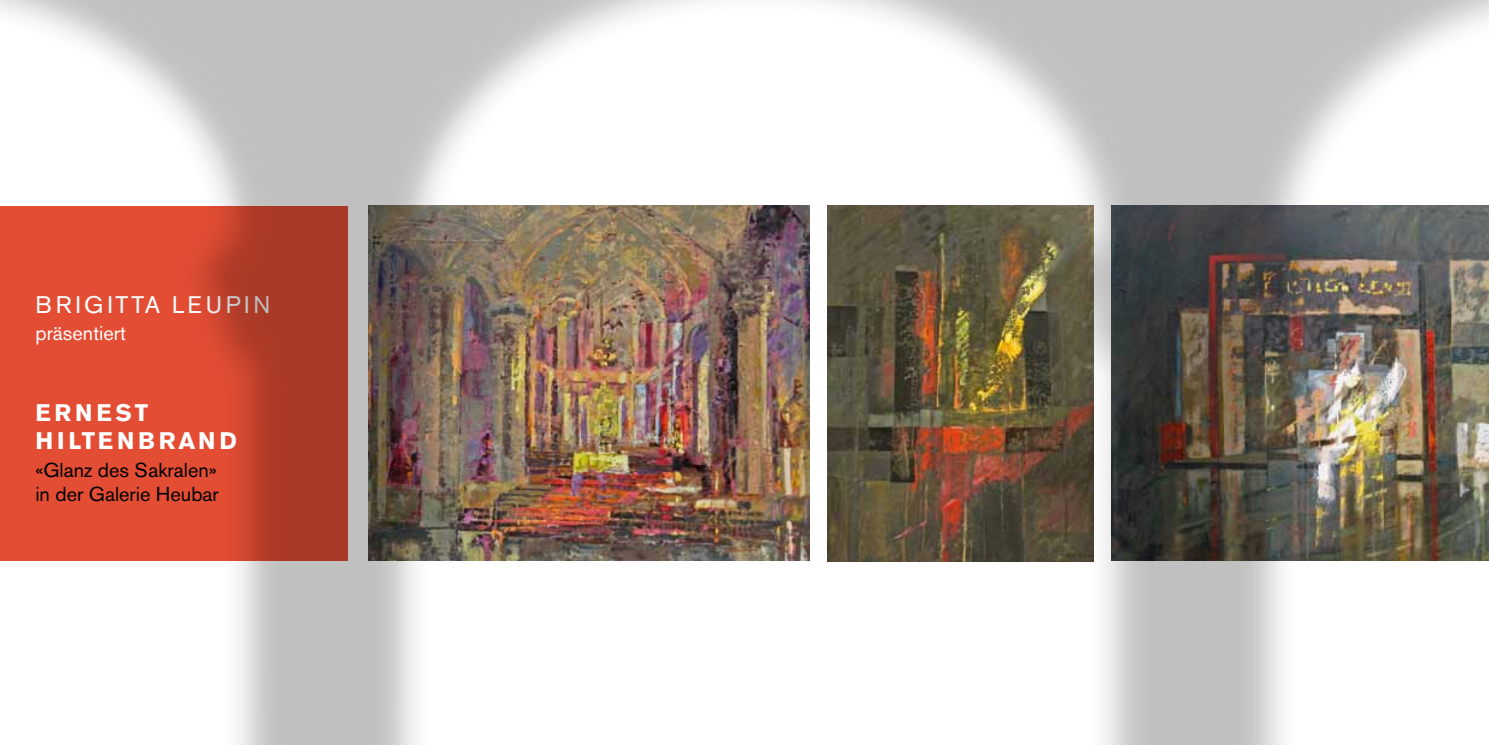
<style>
.page{position:relative;width:1489px;height:745px;background:#fff}
.page>*{position:absolute;margin:0;border:0;box-sizing:border-box;transform-origin:0 0}
.t1{font:700 23.75px/27.5px "Akzidenz Grotesk BE";letter-spacing:.16em;color:#fff}
.t2{font:23.75px "Akzidenz Grotesk BE";letter-spacing:.15em;color:#fff}
.t3{font:20px/24px "Akzidenz Grotesk BE";color:#000}
.t4{font:20px "Akzidenz Grotesk BE";color:#fff}
</style>
<div class="page">
<img style="left:0;top:0;width:1488px;height:744px">
<p class="t2" style="left:35px;top:290px;width:236px">Brigitta Leupin</p>
<p class="t4" style="left:35px;top:321px;width:92px">präsentiert</p>
<p class="t1" style="left:35px;top:399px;width:203px">ERNEST<br>HILTENBRAND</p>
<p class="t3" style="left:35px;top:457px;width:185px">«Glanz des Sakralen» in der Galerie Heubar</p>
</div>
